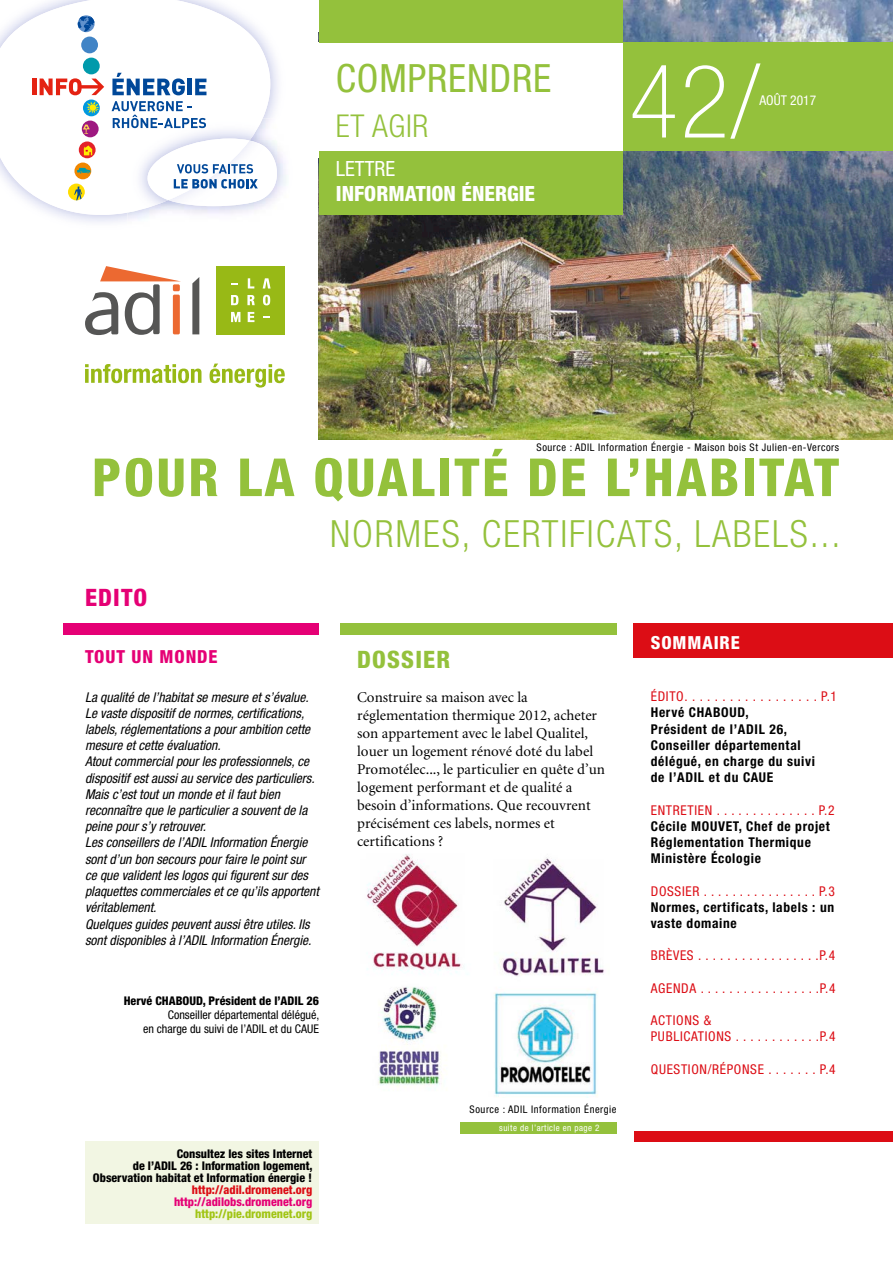
<style>
.page{position:relative;width:893px;height:1263px;background:#fff}
.page>*{position:absolute;margin:0;border:0;box-sizing:border-box;transform-origin:0 0}
.t1{font:100 condensed 102px "Helvetica Neue LT";color:#fff}
.t2{font:800 condensed 52.5px "Helvetica Neue LT";letter-spacing:.05em;color:#94c13c}
.t3{font:condensed 39px "Helvetica Neue LT";letter-spacing:.02em;color:#94c13c}
.t4{font:300 condensed 37.5px "Helvetica Neue LT";letter-spacing:.05em;color:#94c13c}
.t5{font:300 condensed 31.5px "Helvetica Neue LT";letter-spacing:.02em;color:#94c13c}
.t6{font:800 condensed 24px "Helvetica Neue LT";letter-spacing:.05em;color:#94c13c}
.t7{font:800 condensed 24px "Helvetica Neue LT";letter-spacing:.05em;color:#e50075}
.t8{font:500 condensed 21.75px "Helvetica Neue LT";letter-spacing:.05em;color:#fff}
.t9{font:800 condensed 21px "Helvetica Neue LT";color:#fff}
.t10{font:condensed 21px "Helvetica Neue LT";color:#fff}
.t11{font:800 condensed 18px "Helvetica Neue LT";letter-spacing:.05em;color:#e50075}
.t12{font:800 condensed 18px "Helvetica Neue LT";letter-spacing:.05em;color:#fff}
.t13{font:15px/18px "Minion LT";color:#000}
.t14{font:italic condensed 13.5px/16.2px "Helvetica Neue LT";color:#000}
.t15{font:700 condensed 13.5px/16.2px "Helvetica Neue LT";letter-spacing:.05em;color:#000}
.t16{font:condensed 13.5px/16.2px "Helvetica Neue LT";letter-spacing:.05em;color:#dc0d15}
.t17{font:condensed 13.5px "Helvetica Neue LT";color:#fff}
.t18{font:800 condensed 12px/12px "Helvetica Neue LT";color:#000;text-align:right}
.t19{font:condensed 12px/14.4px "Helvetica Neue LT";color:#000;text-align:right}
.t20{font:800 condensed 12px "Helvetica Neue LT";color:#e50075}
.t21{font:800 condensed 12px "Helvetica Neue LT";color:#dc0d15}
.t22{font:800 condensed 12px "Helvetica Neue LT";color:#a1c515}
.t23{font:condensed 10.5px "Helvetica Neue LT";letter-spacing:.05em;color:#000}
.t24{font:condensed 9px "Helvetica Neue LT";letter-spacing:.05em;color:#fff}
</style>
<div class="page">
<img style="left:57px;top:50px;width:229px;height:172px">
<img style="left:270px;top:118px;width:5px;height:44px">
<svg style="left:0;top:0;width:270px;height:215px"></svg>
<img style="left:127px;top:118px;width:136px;height:95px">
<svg style="left:139px;top:139px;width:119px;height:61px"></svg>
<svg style="left:78px;top:15px;width:17px;height:17px"></svg>
<svg style="left:83px;top:100px;width:17px;height:16px"></svg>
<div style="left:68px;top:184px;width:17px;height:16px;background:#fd0;border-radius:50%"></div>
<svg style="left:74px;top:163px;width:17px;height:16px"></svg>
<svg style="left:79px;top:141px;width:17px;height:17px"></svg>
<div style="left:82px;top:121px;width:17px;height:16px;background:#9e1880;border-radius:50%"></div>
<div style="left:83px;top:58px;width:17px;height:16px;background:#009aab;border-radius:50%"></div>
<div style="left:81px;top:37px;width:17px;height:16px;background:#4184c6;border-radius:50%"></div>
<hr style="left:32px;top:79px;width:4px;height:16px;background:#e42212">
<svg style="left:40px;top:78px;width:64px;height:17px"></svg>
<svg style="left:112px;top:73px;width:73px;height:22px"></svg>
<hr style="left:188px;top:79px;width:4px;height:16px;background:#004899">
<svg style="left:195px;top:79px;width:11px;height:16px"></svg>
<svg style="left:84px;top:145px;width:8px;height:10px"></svg>
<svg style="left:74px;top:187px;width:8px;height:13px"></svg>
<svg style="left:83px;top:125px;width:7px;height:9px"></svg>
<svg style="left:86px;top:101px;width:13px;height:12px"></svg>
<svg style="left:77px;top:168px;width:13px;height:5px"></svg>
<svg style="left:112px;top:101px;width:94px;height:27px"></svg>
<svg style="left:85px;top:364px;width:116px;height:19px"></svg>
<svg style="left:210px;top:364px;width:75px;height:24px"></svg>
<svg style="left:85px;top:266px;width:96px;height:69px"></svg>
<svg style="left:192px;top:277px;width:7px;height:57px"></svg>
<div style="left:216px;top:266px;width:69px;height:68px;background:#98b916"></div>
<svg style="left:247px;top:295px;width:8px;height:10px"></svg>
<svg style="left:263px;top:295px;width:7px;height:10px"></svg>
<svg style="left:248px;top:312px;width:6px;height:10px"></svg>
<svg style="left:263px;top:316px;width:7px;height:2px"></svg>
<svg style="left:248px;top:278px;width:6px;height:10px"></svg>
<svg style="left:263px;top:278px;width:8px;height:10px"></svg>
<svg style="left:231px;top:295px;width:7px;height:10px"></svg>
<svg style="left:231px;top:312px;width:9px;height:10px"></svg>
<svg style="left:231px;top:283px;width:7px;height:2px"></svg>
<img style="left:319px;top:151px;width:574px;height:288px">
<img style="left:623px;top:0;width:270px;height:43px">
<div style="left:319px;top:43px;width:574px;height:108px;background:#94c13c"></div>
<div style="left:308px;top:43px;width:315px;height:115px;background:#fff"></div>
<div style="left:635px;top:1131px;width:258px;height:11px;background:#dc0d15"></div>
<div style="left:319px;top:151px;width:304px;height:64px;background:#94c13c"></div>
<div style="left:460px;top:1123px;width:157px;height:11px;background:#94c13c"></div>
<div style="left:634px;top:623px;width:259px;height:34px;background:#dc0d15"></div>
<div style="left:319px;top:0;width:304px;height:43px;background:#94c13c"></div>
<div style="left:340px;top:623px;width:277px;height:11px;background:#94c13c"></div>
<div style="left:64px;top:623px;width:255px;height:11px;background:#e50075"></div>
<div style="left:85px;top:1142px;width:234px;height:82px;background:#f2f6e3"></div>
<img style="left:367px;top:854px;width:238px;height:243px">
<h3 class="t3" style="left:336px;top:55px;width:217px">COMPRENDRE</h3>
<h3 class="t5" style="left:336px;top:108px;width:94px">ET AGIR</h3>
<h3 class="t10" style="left:336px;top:156px;width:61px">LETTRE</h3>
<h3 class="t9" style="left:336px;top:180px;width:201px">INFORMATION ÉNERGIE</h3>
<h1 class="t1" style="left:629px;top:44px;width:132px">42/</h1>
<p class="t17" style="left:759px;top:92px;width:58px">AOÛT 2017</p>
<p class="t23" style="left:537px;top:441px;width:304px">Source : ADIL Information Énergie - Maison bois St Julien-en-Vercors</p>
<h2 class="t2" style="left:92px;top:445px;width:749px">POUR LA QUALITÉ DE L’HABITAT</h2>
<h3 class="t4" style="left:330px;top:512px;width:512px">NORMES, CERTIFICATS, LABELS...</h3>
<h3 class="t7" style="left:85px;top:583px;width:64px">EDITO</h3>
<h3 class="t11" style="left:85px;top:645px;width:134px">TOUT UN MONDE</h3>
<p class="t14" style="left:85px;top:689px;width:235px">La qualité de l’habitat se mesure et s’évalue.<br>Le vaste dispositif de normes, certifications, labels, réglementations a pour ambition cette mesure et cette évaluation.<br>Atout commercial pour les professionnels, ce dispositif est aussi au service des particuliers.<br>Mais c’est tout un monde et il faut bien reconnaître que le particulier a souvent de la peine pour s’y retrouver.<br>Les conseillers de l’ADIL Information Énergie sont d’un bon secours pour faire le point sur ce que valident les logos qui figurent sur des plaquettes commerciales et ce qu’ils apportent véritablement.<br>Quelques guides peuvent aussi être utiles. Ils sont disponibles à l’ADIL Information Énergie.</p>
<p class="t18" style="left:124px;top:994px;width:197px">Hervé CHABOUD, Président de l’ADIL 26</p>
<p class="t19" style="left:143px;top:1007px;width:178px">Conseiller départemental délégué,<br>en charge du suivi de l’ADIL et du CAUE</p>
<p class="t18" style="left:93px;top:1147px;width:221px">Consultez les sites Internet<br>de l’ADIL 26 : Information logement,<br>Observation habitat et Information énergie !</p>
<p class="t21" style="left:192px;top:1182px;width:122px">http://adil.dromenet.org</p>
<p class="t20" style="left:174px;top:1194px;width:140px">http://adilobs.dromenet.org</p>
<p class="t22" style="left:195px;top:1206px;width:119px">http://pie.dromenet.org</p>
<h3 class="t6" style="left:357px;top:644px;width:94px">DOSSIER</h3>
<p class="t13" style="left:357px;top:688px;width:249px">Construire sa maison avec la réglementation thermique 2012, acheter son appartement avec le label Qualitel, louer un logement rénové doté du label Promotélec..., le particulier en quête d’un logement performant et de qualité a besoin d’informations. Que recouvrent précisément ces labels, normes et certifications ?</p>
<p class="t23" style="left:470px;top:1103px;width:148px">Source : ADIL Information Énergie</p>
<p class="t24" style="left:499px;top:1123px;width:102px">suite de l’article en page 2</p>
<h3 class="t8" style="left:634px;top:630px;width:102px">SOMMAIRE</h3>
<h3 class="t12" style="left:651px;top:631px;width:90px">SOMMAIRE</h3>
<p class="t16" style="left:651px;top:688px;width:188px">ÉDITO. . . . . . . . . . . . . . . . . . P.1</p>
<p class="t15" style="left:651px;top:704px;width:166px">Hervé CHABOUD,<br>Président de l’ADIL 26,<br>Conseiller départemental délégué, en charge du suivi de l’ADIL et du CAUE</p>
<p class="t16" style="left:651px;top:801px;width:185px">ENTRETIEN . . . . . . . . . . . . . . P.2</p>
<p class="t15" style="left:651px;top:818px;width:181px">Cécile MOUVET, Chef de projet<br>Réglementation Thermique<br>Ministère Écologie</p>
<p class="t16" style="left:651px;top:882px;width:186px">DOSSIER . . . . . . . . . . . . . . . . P.3</p>
<p class="t15" style="left:651px;top:899px;width:185px">Normes, certificats, labels : un vaste domaine</p>
<p class="t16" style="left:651px;top:947px;width:186px">BRÈVES . . . . . . . . . . . . . . . . .P.4</p>
<p class="t16" style="left:651px;top:980px;width:186px">AGENDA . . . . . . . . . . . . . . . . .P.4</p>
<p class="t16" style="left:651px;top:1012px;width:186px">ACTIONS &amp;<br>PUBLICATIONS . . . . . . . . . . . .P.4</p>
<p class="t16" style="left:651px;top:1061px;width:186px">QUESTION/RÉPONSE . . . . . . . P.4</p>
</div>
